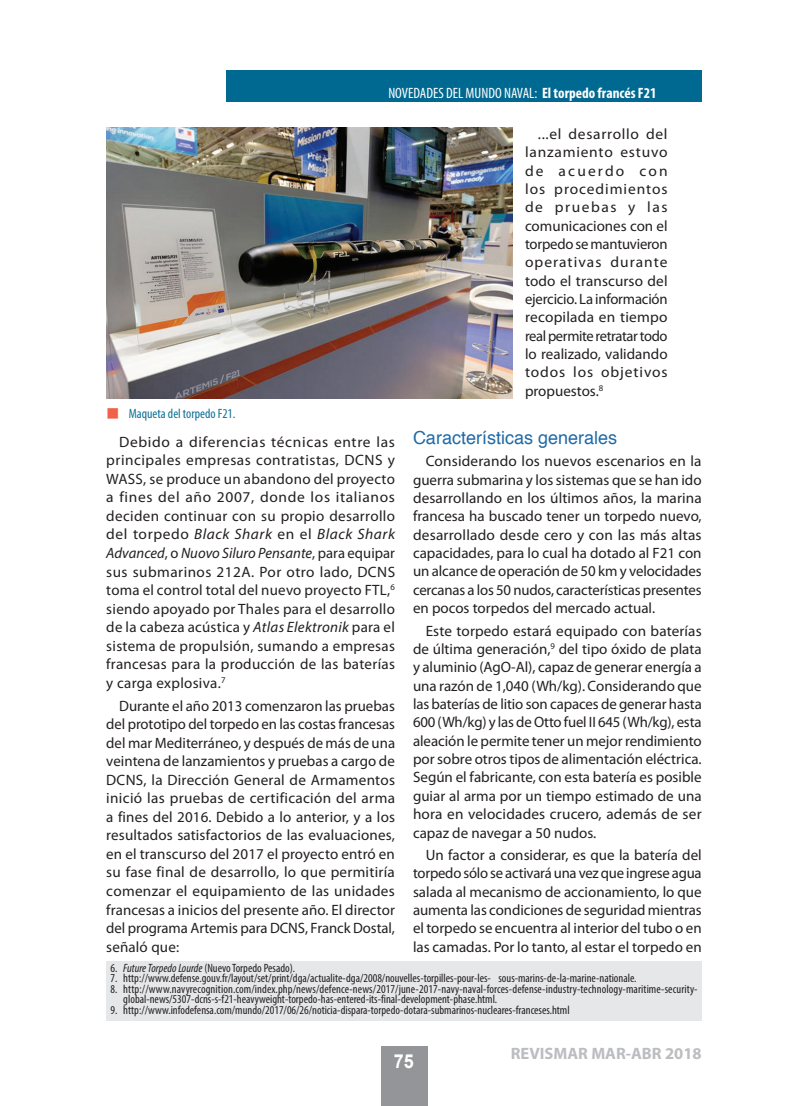
<style>
.page{position:relative;width:808px;height:1106px;background:#fff}
.page>*{position:absolute;margin:0;border:0;box-sizing:border-box;transform-origin:0 0}
.t1{font:700 19.2px "Arial";color:#fff;scale:.93 1}
.t2{font:18px "Helvetica";color:#216aa5}
.t3{font:700 16.5px "Myriad Pro";color:#bcbdc0}
.t4{font:15px/18.3px "Myriad Pro";color:#231f20;text-align:justify}
.t5{font:condensed 15px "Myriad Pro";color:#fff}
.t6{font:condensed 13.5px "Myriad Pro";color:#0f7298}
.t7{font:condensed 12px/10.5px "Myriad Pro";color:#231f20}
.s1{font-weight:700}
.s2{color:#f1614a}
.s3{font-style:italic}
</style>
<div class="page">
<div style="left:381px;top:1046px;width:46px;height:60px;background:#939598"></div>
<div style="left:106px;top:961px;width:596px;height:59px;background:#e6e7e9"></div>
<div style="left:226px;top:70px;width:476px;height:32px;background:#006991"></div>
<img style="left:106px;top:128px;width:406px;height:270px">
<p class="t5" style="left:388px;top:83px;width:270px">NOVEDADES DEL MUNDO NAVAL: <span class="s1">El torpedo francés F21</span></p>
<p class="t6" style="left:106px;top:406px;width:131px"><span class="s2">■</span> Maqueta del torpedo F21.</p>
<p class="t4" style="left:106px;top:432px;width:290px;text-indent:13px">Debido a diferencias técnicas entre las principales empresas contratistas, DCNS y WASS, se produce un abandono del proyecto a fines del año 2007, donde los italianos deciden continuar con su propio desarrollo del torpedo <span class="s3">Black Shark</span> en el <span class="s3">Black Shark Advanced</span>, o <span class="s3">Nuovo Siluro Pensante</span>, para equipar sus submarinos 212A. Por otro lado, DCNS toma el control total del nuevo proyecto FTL,<sup>6 </sup>siendo apoyado por Thales para el desarrollo de la cabeza acústica y <span class="s3">Atlas Elektronik</span> para el sistema de propulsión, sumando a empresas francesas para la producción de las baterías y carga explosiva.<sup>7</sup></p>
<p class="t4" style="left:106px;top:696px;width:290px;text-indent:13px">Durante el año 2013 comenzaron las pruebas del prototipo del torpedo en las costas francesas del mar Mediterráneo, y después de más de una veintena de lanzamientos y pruebas a cargo de DCNS, la Dirección General de Armamentos inició las pruebas de certificación del arma a fines del 2016. Debido a lo anterior, y a los resultados satisfactorios de las evaluaciones, en el transcurso del 2017 el proyecto entró en su fase final de desarrollo, lo que permitiría comenzar el equipamiento de las unidades francesas a inicios del presente año. El director del programa Artemis para DCNS, Franck Dostal, señaló que:</p>
<p class="t4" style="left:525px;top:124px;width:144px;text-indent:13px">...el desarrollo del lanzamiento estuvo de acuerdo con los procedimientos de pruebas y las comunicaciones con el torpedo se mantuvieron operativas durante todo el transcurso del ejercicio. La información recopilada en tiempo real permite retratar todo lo realizado, validando todos los objetivos propuestos.<sup>8</sup></p>
<p class="t2" style="left:413px;top:423px;width:206px">Características generales</p>
<p class="t4" style="left:413px;top:452px;width:290px;text-indent:13px">Considerando los nuevos escenarios en la guerra submarina y los sistemas que se han ido desarrollando en los últimos años, la marina francesa ha buscado tener un torpedo nuevo, desarrollado desde cero y con las más altas capacidades, para lo cual ha dotado al F21 con un alcance de operación de 50 km y velocidades cercanas a los 50 nudos, características presentes en pocos torpedos del mercado actual.</p>
<p class="t4" style="left:413px;top:621px;width:290px;text-indent:13px">Este torpedo estará equipado con baterías de última generación,<sup>9</sup> del tipo óxido de plata y aluminio (AgO-Al), capaz de generar energía a una razón de 1,040 (Wh/kg). Considerando que las baterías de litio son capaces de generar hasta 600 (Wh/kg) y las de Otto fuel II 645 (Wh/kg), esta aleación le permite tener un mejor rendimiento por sobre otros tipos de alimentación eléctrica.<br>Según el fabricante, con esta batería es posible guiar al arma por un tiempo estimado de una hora en velocidades crucero, además de ser capaz de navegar a 50 nudos.</p>
<p class="t4" style="left:413px;top:845px;width:290px;text-indent:13px">Un factor a considerar, es que la batería del torpedo sólo se activará una vez que ingrese agua salada al mecanismo de accionamiento, lo que aumenta las condiciones de seguridad mientras el torpedo se encuentra al interior del tubo o en las camadas. Por lo tanto, al estar el torpedo en</p>
<p class="t7" style="left:111px;top:962px;width:186px">6. <span class="s3">Future Torpedo Lourde</span> (Nuevo Torpedo Pesado).</p>
<p class="t7" style="left:111px;top:973px;width:527px">7. http://www.defense.gouv.fr/layout/set/print/dga/actualite-dga/2008/nouvelles-torpilles-pour-les- sous-marins-de-la-marine-nationale.</p>
<p class="t7" style="left:123px;top:983px;width:576px;text-indent:-13px">8. http://www.navyrecognition.com/index.php/news/defence-news/2017/june-2017-navy-naval-forces-defense-industry-technology-maritime-security&shy;global-news/5307-dcns-s-f21-heavyweight-torpedo-has-entered-its-final-development-phase.html.</p>
<p class="t7" style="left:111px;top:1004px;width:460px">9. http://www.infodefensa.com/mundo/2017/06/26/noticia-dispara-torpedo-dotara-submarinos-nucleares-franceses.html</p>
<p class="t1" style="left:394px;top:1048px;width:23px">75</p>
<p class="t3" style="left:511px;top:1042px;width:192px">REVISMAR MAR-ABR 2018</p>
</div>
